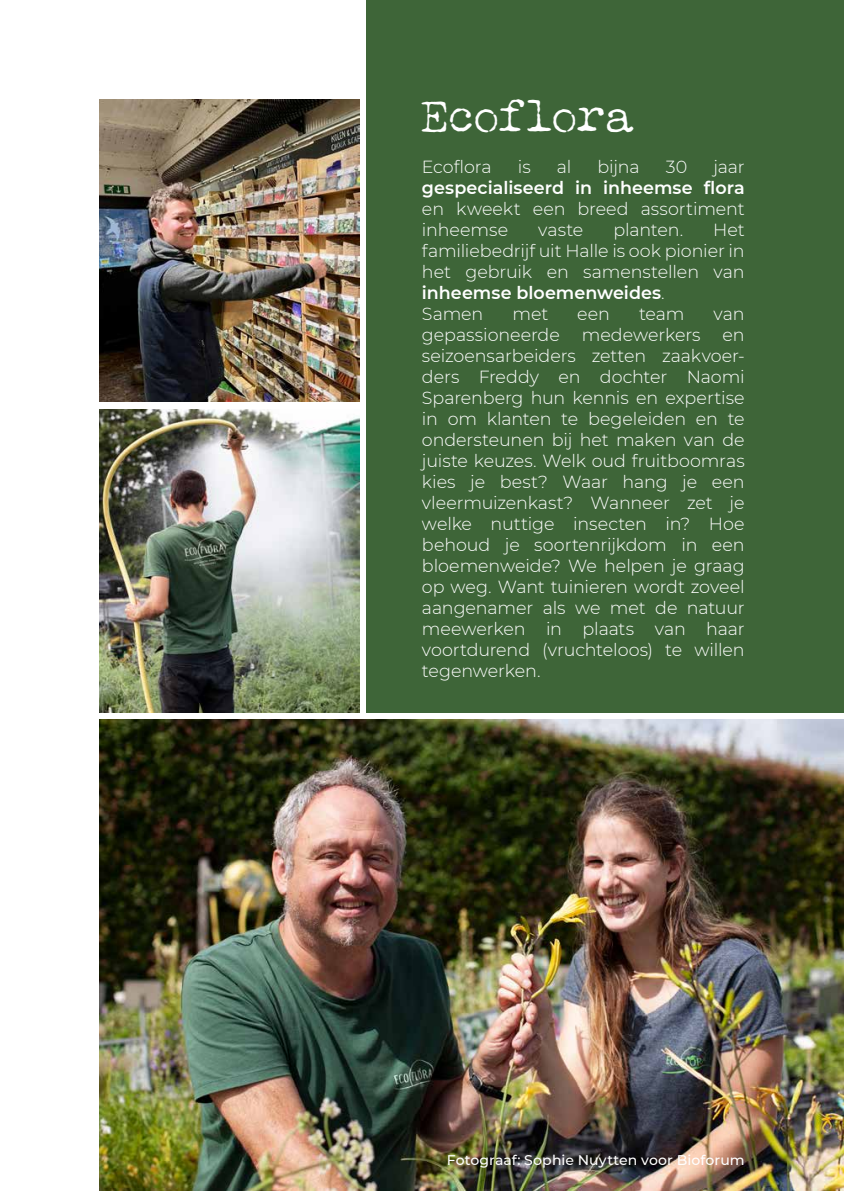
<style>
.page{position:relative;width:844px;height:1191px;background:#fff}
.page>*{position:absolute;margin:0;border:0;box-sizing:border-box;transform-origin:0 0}
.t1{font:43.75px "LUCKYTYPEWRITER";letter-spacing:-.02em;color:#fff}
.t2{font:300 17.5px/21px "Montserrat";letter-spacing:-.005em;color:#fff}
.t3{font:600 17.5px "Montserrat";color:#fff}
.t4{font:500 14px "Montserrat";letter-spacing:.005em;color:#fff}
.s1{font-weight:600}
</style>
<div class="page">
<img style="left:99px;top:409px;width:260px;height:303px">
<img style="left:99px;top:99px;width:260px;height:303px">
<div style="left:366px;top:0;width:477px;height:712px;background:#3e6538"></div>
<img style="left:99px;top:719px;width:744px;height:472px">
<h1 class="t1" style="left:422px;top:92px;width:216px">Ecoflora</h1>
<p class="t2" style="left:422px;top:156px;width:71px">Ecoflora</p>
<p class="t2" style="left:517px;top:156px;width:14px">is</p>
<p class="t2" style="left:556px;top:156px;width:16px">al</p>
<p class="t2" style="left:597px;top:156px;width:44px">bijna</p>
<p class="t2" style="left:665px;top:156px;width:23px">30</p>
<p class="t2" style="left:713px;top:156px;width:33px">jaar</p>
<p class="t3" style="left:422px;top:175px;width:324px">gespecialiseerd in inheemse flora</p>
<p class="t2" style="left:422px;top:198px;width:324px">en kweekt een breed assortiment inheemse</p>
<p class="t2" style="left:538px;top:219px;width:47px">vaste</p>
<p class="t2" style="left:613px;top:219px;width:71px">planten.</p>
<p class="t2" style="left:422px;top:219px;width:324px;text-indent:291px">Het familiebedrijf uit Halle is ook pionier in het gebruik en samenstellen van <span class="s1">inheemse bloemenweides</span>.<br>Samen</p>
<p class="t2" style="left:512px;top:303px;width:37px">met</p>
<p class="t2" style="left:577px;top:303px;width:34px">een</p>
<p class="t2" style="left:639px;top:303px;width:47px">team</p>
<p class="t2" style="left:422px;top:303px;width:324px;text-indent:291px">van gepassioneerde medewerkers en seizoensarbeiders zetten zaakvoer&shy;ders Freddy en dochter Naomi<br>Sparenberg hun kennis en expertise in om klanten te begeleiden en te ondersteunen bij het maken van de juiste keuzes. Welk oud fruitboomras kies je best? Waar hang je een vleermuizenkast? Wanneer zet je welke nuttige insecten in? Hoe behoud je soortenrijkdom in een bloemenweide? We helpen je graag op weg. Want tuinieren wordt zoveel aangenamer als we met de natuur meewerken in plaats van haar voortdurend (vruchteloos) te willen tegenwerken.</p>
<p class="t4" style="left:446px;top:1150px;width:299px">Fotograaf: Sophie Nuytten voor Bioforum</p>
</div>
